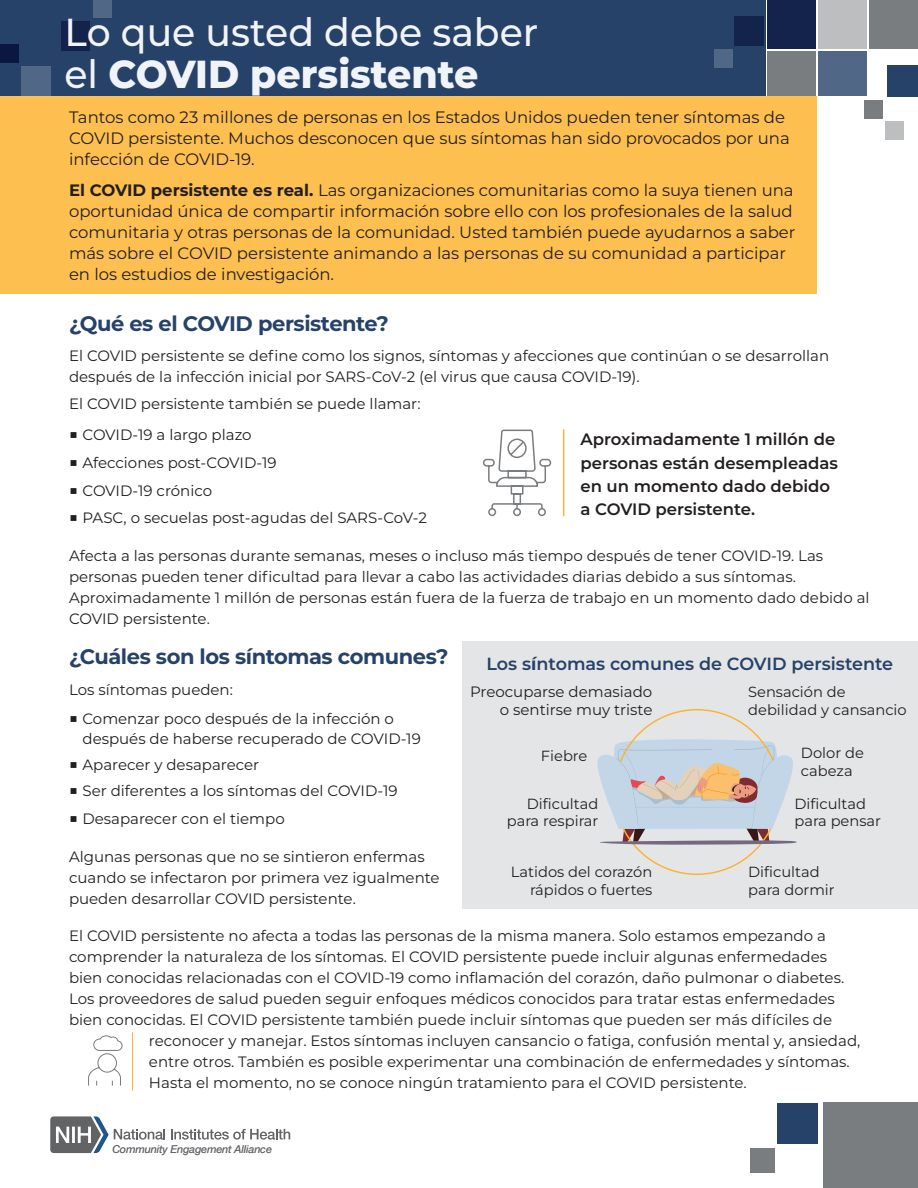
<style>
.page{position:relative;width:918px;height:1188px;background:#fff}
.page>*{position:absolute;margin:0;border:0;box-sizing:border-box;transform-origin:0 0}
.t1{font:500 39px/42px "Montserrat";color:#f0f3f7}
.t2{font:700 21px "Montserrat";letter-spacing:-.02em;color:#274269}
.t3{font:600 17.55px "Montserrat";color:#274269}
.t4{font:16.5px/21px "Montserrat";color:#231f20}
.t5{font:600 16.5px/23.1px "Montserrat";color:#231f20}
.t6{font:15px/21px "Montserrat";color:#231f20}
.t7{font:14.7px/17.5px "Montserrat";color:#231f20}
.s1{font-weight:800}
.s2{font-weight:700}
</style>
<div class="page">
<div style="left:0;top:0;width:765px;height:96px;background:#274269"></div>
<div style="left:869px;top:0;width:49px;height:49px;background:#7a7d80"></div>
<div style="left:767px;top:52px;width:49px;height:44px;background:#7a7d80"></div>
<div style="left:818px;top:0;width:49px;height:49px;background:#bdbebf"></div>
<div style="left:886px;top:121px;width:18px;height:19px;background:#bdbebf"></div>
<div style="left:888px;top:65px;width:30px;height:31px;background:#274269"></div>
<div style="left:864px;top:100px;width:19px;height:18px;background:#7a7d80"></div>
<div style="left:767px;top:0;width:49px;height:49px;background:#14234c"></div>
<div style="left:818px;top:52px;width:49px;height:44px;background:#516786"></div>
<div style="left:735px;top:16px;width:29px;height:29px;background:#14234c"></div>
<div style="left:714px;top:49px;width:18px;height:19px;background:#516786"></div>
<div style="left:21px;top:67px;width:29px;height:29px;background:#516786"></div>
<div style="left:0;top:44px;width:18px;height:19px;background:#0b1741"></div>
<div style="left:61px;top:21px;width:29px;height:29px;background:#14234c"></div>
<div style="left:94px;top:0;width:18px;height:18px;background:#516786"></div>
<div style="left:0;top:96px;width:816px;height:198px;background:#fcbf50"></div>
<div style="left:824px;top:1103px;width:94px;height:85px;background:#7a7d80"></div>
<div style="left:778px;top:1103px;width:40px;height:40px;background:#274269"></div>
<div style="left:751px;top:1148px;width:24px;height:24px;background:#7a7d80"></div>
<hr style="left:563px;top:429px;width:1px;height:87px;background:#fcb331">
<svg style="left:482px;top:429px;width:70px;height:88px"></svg>
<div style="left:462px;top:642px;width:456px;height:267px;background:#e4e5e6"></div>
<svg style="left:597px;top:739px;width:200px;height:106px"></svg>
<svg style="left:88px;top:1035px;width:35px;height:51px"></svg>
<hr style="left:132px;top:1032px;width:1px;height:59px;background:#fcb331">
<svg style="left:171px;top:1129px;width:119px;height:11px"></svg>
<svg style="left:50px;top:1116px;width:115px;height:37px"></svg>
<h1 class="t1" style="left:64px;top:10px;width:475px">Lo que usted debe saber el <span class="s1">COVID persistente</span></h1>
<p class="t4" style="left:69px;top:106px;width:722px">Tantos como 23 millones de personas en los Estados Unidos pueden tener síntomas de<br>COVID persistente. Muchos desconocen que sus síntomas han sido provocados por una infección de COVID-19.</p>
<p class="t4" style="left:69px;top:179px;width:728px"><span class="s2">El COVID persistente es real.</span> Las organizaciones comunitarias como la suya tienen una oportunidad única de compartir información sobre ello con los profesionales de la salud comunitaria y otras personas de la comunidad. Usted también puede ayudarnos a saber más sobre el COVID persistente animando a las personas de su comunidad a participar en los estudios de investigación.</p>
<h2 class="t2" style="left:69px;top:309px;width:321px">¿Qué es el COVID persistente?</h2>
<p class="t6" style="left:69px;top:345px;width:762px">El COVID persistente se define como los signos, síntomas y afecciones que continúan o se desarrollan después de la infección inicial por SARS-CoV-2 (el virus que causa COVID-19).</p>
<p class="t6" style="left:69px;top:393px;width:353px">El COVID persistente también se puede llamar:</p>
<p class="t6" style="left:69px;top:424px;width:184px"><span class="s2">■</span> COVID-19 a largo plazo</p>
<p class="t6" style="left:69px;top:452px;width:209px"><span class="s2">■</span> Afecciones post-COVID-19</p>
<p class="t6" style="left:69px;top:480px;width:145px"><span class="s2">■</span> COVID-19 crónico</p>
<p class="t6" style="left:69px;top:507px;width:359px"><span class="s2">■</span> PASC, o secuelas post-agudas del SARS-CoV-2</p>
<p class="t6" style="left:69px;top:545px;width:802px">Afecta a las personas durante semanas, meses o incluso más tiempo después de tener COVID-19. Las personas pueden tener dificultad para llevar a cabo las actividades diarias debido a sus síntomas.<br>Aproximadamente 1 millón de personas están fuera de la fuerza de trabajo en un momento dado debido al COVID persistente.</p>
<p class="t5" style="left:581px;top:428px;width:259px">Aproximadamente 1 millón de personas están desempleadas en un momento dado debido a COVID persistente.</p>
<h2 class="t2" style="left:69px;top:643px;width:381px">¿Cuáles son los síntomas comunes?</h2>
<p class="t6" style="left:69px;top:679px;width:165px">Los síntomas pueden:</p>
<p class="t6" style="left:82px;top:709px;width:340px;line-height:19.5px;text-indent:-14px"><span class="s2">■</span> Comenzar poco después de la infección o después de haberse recuperado de COVID-19</p>
<p class="t6" style="left:69px;top:754px;width:192px"><span class="s2">■</span> Aparecer y desaparecer</p>
<p class="t6" style="left:69px;top:780px;width:330px"><span class="s2">■</span> Ser diferentes a los síntomas del COVID-19</p>
<p class="t6" style="left:69px;top:808px;width:217px">■ Desaparecer con el tiempo</p>
<p class="t6" style="left:69px;top:846px;width:372px">Algunas personas que no se sintieron enfermas cuando se infectaron por primera vez igualmente pueden desarrollar COVID persistente.</p>
<p class="t3" style="left:486px;top:652px;width:408px">Los s<span class="s2">í</span>ntomas comunes de COVID persistente</p>
<p class="t6" style="left:470px;top:683px;width:184px;line-height:18px;text-align:right">Preocuparse demasiado o sentirse muy triste</p>
<p class="t7" style="left:748px;top:683px;width:160px">Sensación de debilidad y cansancio</p>
<p class="t7" style="left:541px;top:747px;width:48px">Fiebre</p>
<p class="t7" style="left:801px;top:744px;width:64px">Dolor de cabeza</p>
<p class="t7" style="left:507px;top:794px;width:93px;text-align:right">Dificultad para respirar</p>
<p class="t7" style="left:794px;top:794px;width:88px">Dificultad para pensar</p>
<p class="t7" style="left:511px;top:863px;width:143px;text-align:right">Latidos del corazón rápidos o fuertes</p>
<p class="t7" style="left:748px;top:863px;width:88px">Dificultad para dormir</p>
<p class="t6" style="left:69px;top:925px;width:758px">El COVID persistente no afecta a todas las personas de la misma manera. Solo estamos empezando a</p>
<p class="t6" style="left:69px;top:946px;width:760px">comprender la naturaleza de los síntomas. El COVID persistente puede incluir algunas enfermedades</p>
<p class="t6" style="left:69px;top:967px;width:777px">bien conocidas relacionadas con el COVID-19 como inflamación del corazón, daño pulmonar o diabetes.</p>
<p class="t6" style="left:69px;top:988px;width:767px">Los proveedores de salud pueden seguir enfoques médicos conocidos para tratar estas enfermedades</p>
<p class="t6" style="left:69px;top:1009px;width:765px">bien conocidas. El COVID persistente también puede incluir síntomas que pueden ser más difíciles de</p>
<p class="t6" style="left:149px;top:1030px;width:713px">reconocer y manejar. Estos síntomas incluyen cansancio o fatiga, confusión mental y, ansiedad,</p>
<p class="t6" style="left:149px;top:1051px;width:702px">entre otros. También es posible experimentar una combinación de enfermedades y síntomas.</p>
<p class="t6" style="left:149px;top:1072px;width:599px">Hasta el momento, no se conoce ningún tratamiento para el COVID persistente.</p>
</div>
